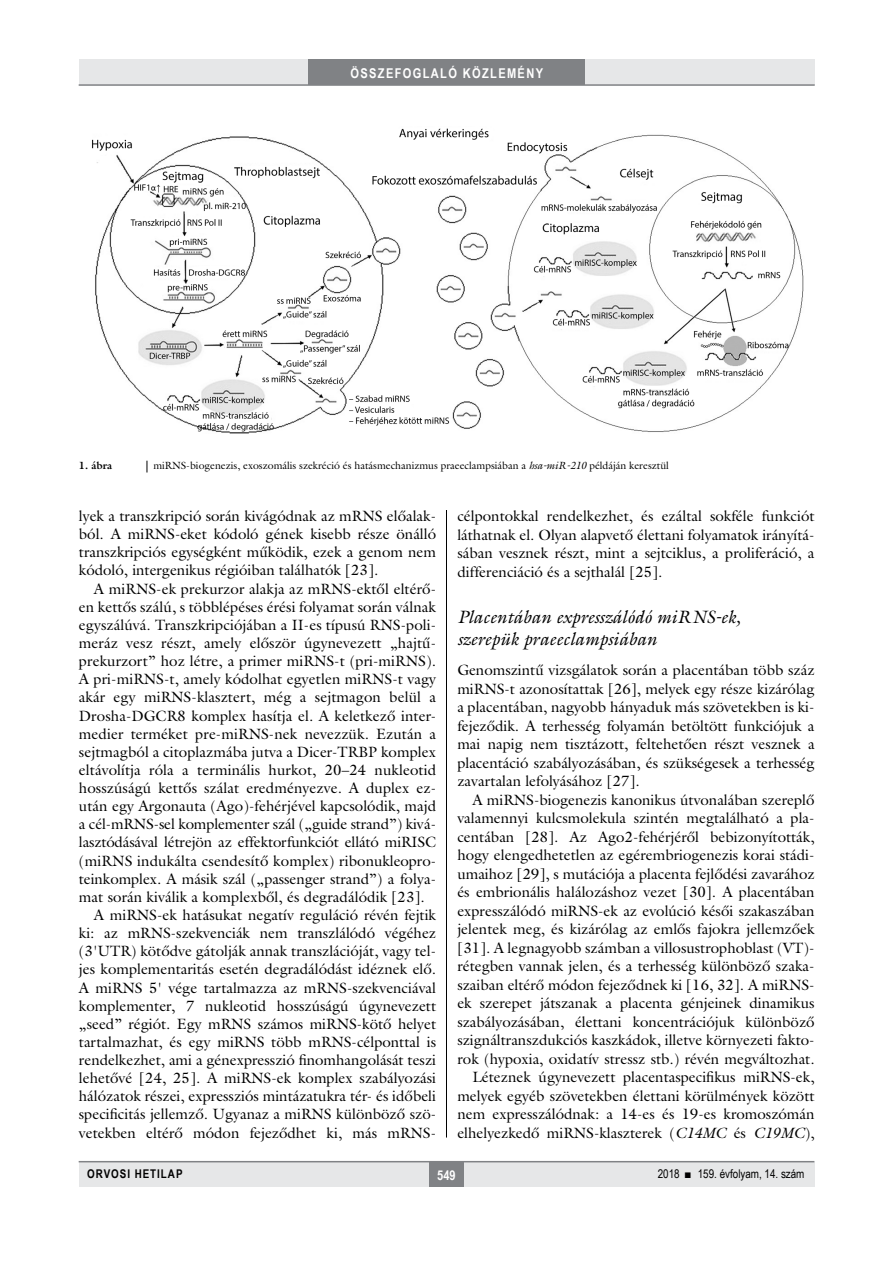
<style>
.page{position:relative;width:893px;height:1263px;background:#fff}
.page>*{position:absolute;margin:0;border:0;box-sizing:border-box;transform-origin:0 0}
.alcimkurziv{font:italic 18px/22px "Galliard Reg";color:#000}
.Body_Text{font:15px/18.1px "Galliard Reg";letter-spacing:.005em;color:#000;text-align:justify}
.Body_tompa{font:15px/18.5px "Galliard Reg";color:#000;text-align:justify}
.t1{font:700 13.5px "Arial Narrow";letter-spacing:.1em;color:#fff}
.t2{font:12px "Arial Narrow";color:#000}
.t3{font:700 12px "Arial Narrow";letter-spacing:.08em;color:#000}
.kepalairas2{font:10.5px "Galliard Reg";color:#000}
.kepalairas1{font:700 10.5px "Galliard Reg";color:#000}
.s1{font-style:italic}
</style>
<div class="page">
<div style="left:79px;top:1161px;width:735px;height:25px;background:#e6e7e8"></div>
<div style="left:429px;top:1161px;width:34px;height:25px;background:#808285"></div>
<hr style="left:79px;top:1161px;width:735px;height:1px;background:#808285">
<div style="left:79px;top:60px;width:735px;height:25px;background:#e6e7e8"></div>
<div style="left:308px;top:60px;width:277px;height:25px;background:#808285"></div>
<hr style="left:79px;top:84px;width:736px;height:2px;background:#808285">
<hr style="left:446px;top:111px;width:1px;height:1026px;background:#000">
<div style="left:79px;top:111px;width:736px;height:350px;background:#fff"></div>
<img style="left:92px;top:128px;width:712px;height:306px">
<p class="t1" style="left:350px;top:63px;width:194px">ÖSSZEFOGLALÓ KÖZLEMÉNY</p>
<p class="kepalairas1" style="left:79px;top:459px;width:35px">1. ábra</p>
<p class="kepalairas2" style="left:153px;top:459px;width:517px">miRNS-biogenezis, exoszomális szekréció és hatásmechanizmus praeeclampsiában a <span class="s1">hsa-miR-210</span> példáján keresztül</p>
<p class="Body_tompa" style="left:79px;top:507px;width:359px">lyek a transzkripció során kivágódnak az mRNS előalak&shy;ból. A miRNS-eket kódoló gének kisebb része önálló transzkripciós egységként működik, ezek a genom nem kódoló, intergenikus régióiban találhatók [23].</p>
<p class="Body_Text" style="left:79px;top:579px;width:359px;text-align:left;text-indent:15px">A miRNS-ek prekurzor alakja az mRNS-ektől eltérő&shy;en kettős szálú, s többlépéses érési folyamat során válnak egyszálúvá. Transzkripciójában a II-es típusú RNS-poli&shy;meráz vesz részt, amely először úgynevezett „hajtű&shy;prekurzort” hoz létre, a primer miRNS-t (pri-miRNS).<br>A pri-miRNS-t, amely kódolhat egyetlen miRNS-t vagy akár egy miRNS-klasztert, még a sejtmagon belül a Drosha-DGCR8 komplex hasítja el. A keletkező inter&shy;medier terméket pre-miRNS-nek nevezzük. Ezután a sejtmagból a citoplazmába jutva a Dicer-TRBP komplex eltávolítja róla a terminális hurkot, 20–24 nukleotid hosszúságú kettős szálat eredményezve. A duplex ez&shy;után egy Argonauta (Ago)-fehérjével kapcsolódik, majd a cél-mRNS-sel komplementer szál („guide strand”) kivá&shy;lasztódásával létrejön az effektorfunkciót ellátó miRISC (miRNS indukálta csendesítő komplex) ribonukleopro&shy;teinkomplex. A másik szál („passenger strand”) a folya&shy;mat során kiválik a komplexből, és degradálódik [23].</p>
<p class="Body_Text" style="left:79px;top:905px;width:359px;text-indent:15px">A miRNS-ek hatásukat negatív reguláció révén fejtik ki: az mRNS-szekvenciák nem transzlálódó végéhez (3'UTR) kötődve gátolják annak transzlációját, vagy tel&shy;jes komplementaritás esetén degradálódást idéznek elő.<br>A miRNS 5' vége tartalmazza az mRNS-szekvenciával komplementer, 7 nukleotid hosszúságú úgynevezett „seed” régiót. Egy mRNS számos miRNS-kötő helyet tartalmazhat, és egy miRNS több mRNS-célponttal is rendelkezhet, ami a génexpresszió finomhangolását teszi lehetővé [24, 25]. A miRNS-ek komplex szabályozási hálózatok részei, expressziós mintázatukra tér- és időbeli specificitás jellemző. Ugyanaz a miRNS különböző szö&shy;vetekben eltérő módon fejeződhet ki, más mRNS-</p>
<p class="Body_Text" style="left:457px;top:507px;width:359px">célpontokkal rendelkezhet, és ezáltal sokféle funkciót láthatnak el. Olyan alapvető élettani folyamatok irányítá&shy;sában vesznek részt, mint a sejtciklus, a proliferáció, a differenciáció és a sejthalál [25].</p>
<p class="alcimkurziv" style="left:457px;top:605px;width:285px">Placentában expresszálódó miRNS-ek, szerepük praeeclampsiában</p>
<p class="Body_tompa" style="left:457px;top:661px;width:359px">Genomszintű vizsgálatok során a placentában több száz miRNS-t azonosítattak [26], melyek egy része kizárólag a placentában, nagyobb hányaduk más szövetekben is ki&shy;fejeződik. A terhesség folyamán betöltött funkciójuk a mai napig nem tisztázott, feltehetően részt vesznek a placentáció szabályozásában, és szükségesek a terhesség zavartalan lefolyásához [27].</p>
<p class="Body_Text" style="left:457px;top:790px;width:359px;text-indent:15px">A miRNS-biogenezis kanonikus útvonalában szereplő valamennyi kulcsmolekula szintén megtalálható a pla&shy;centában [28]. Az Ago2-fehérjéről bebizonyították, hogy elengedhetetlen az egérembriogenezis korai stádi&shy;umaihoz [29], s mutációja a placenta fejlődési zavarához és embrionális halálozáshoz vezet [30]. A placentában expresszálódó miRNS-ek az evolúció késői szakaszában jelentek meg, és kizárólag az emlős fajokra jellemzőek [31]. A legnagyobb számban a villosustrophoblast (VT)- rétegben vannak jelen, és a terhesség különböző szaka&shy;szaiban eltérő módon fejeződnek ki [16, 32]. A miRNS&shy;ek szerepet játszanak a placenta génjeinek dinamikus szabályozásában, élettani koncentrációjuk különböző szignáltranszdukciós kaszkádok, illetve környezeti fakto&shy;rok (hypoxia, oxidatív stressz stb.) révén megváltozhat.</p>
<p class="Body_Text" style="left:457px;top:1067px;width:359px;text-indent:15px">Léteznek úgynevezett placentaspecifikus miRNS-ek, melyek egyéb szövetekben élettani körülmények között nem expresszálódnak: a 14-es és 19-es kromoszómán elhelyezkedő miRNS-klaszterek (<span class="s1">C14MC</span> és <span class="s1">C19MC</span>),</p>
<p class="t3" style="left:87px;top:1165px;width:97px">ORVOSI HETILAP</p>
<p class="t1" style="left:437px;top:1165px;width:20px">549</p>
<p class="t2" style="left:658px;top:1165px;width:148px">2018 ■ 159. évfolyam, 14. szám</p>
</div>
